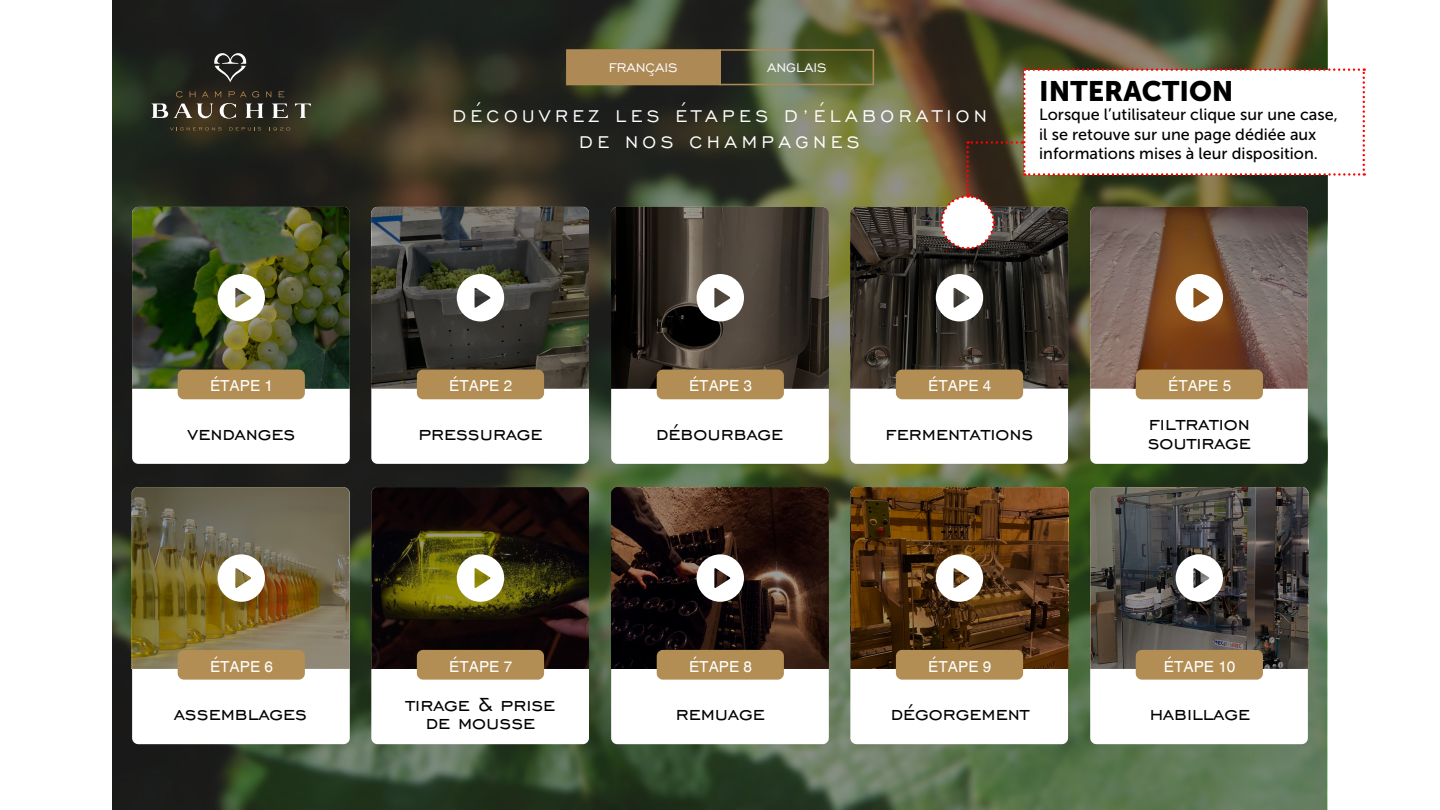
<style>
.page{position:relative;width:1440px;height:810px;background:#fff}
.page>*{position:absolute;margin:0;border:0;box-sizing:border-box;transform-origin:0 0}
.t1{font:28.05px "Museo Sans 900";color:#000}
.t2{font:24.67px/18.4px "Chisel Normal";color:#010000}
.t3{font:24.67px "Chisel Normal";color:#000}
.t4{font:22.12px/25.3px "Chisel Normal";letter-spacing:.2em;color:#fff;text-align:center}
.t5{font:16.42px "Chisel Normal";color:#fff}
.t6{font:16.2px/19.5px "Museo Sans 500";color:#000}
.t7{font:15.15px "Helios";color:#fff}
</style>
<div class="page">
<div style="left:112px;top:0;width:1216px;height:810px;background:#000;opacity:.44"></div>
<svg style="left:371px;top:399px;width:218px;height:65px"></svg>
<svg style="left:371px;top:680px;width:218px;height:64px"></svg>
<svg style="left:850px;top:399px;width:218px;height:65px"></svg>
<svg style="left:850px;top:680px;width:218px;height:64px"></svg>
<svg style="left:1090px;top:399px;width:218px;height:65px"></svg>
<svg style="left:1090px;top:680px;width:218px;height:64px"></svg>
<svg style="left:132px;top:399px;width:218px;height:65px"></svg>
<svg style="left:132px;top:680px;width:218px;height:64px"></svg>
<svg style="left:611px;top:399px;width:218px;height:65px"></svg>
<svg style="left:611px;top:680px;width:218px;height:64px"></svg>
<img style="left:132px;top:207px;width:218px;height:192px">
<svg style="left:131px;top:487px;width:219px;height:193px;background:#84754f"></svg>
<svg style="left:611px;top:207px;width:218px;height:192px;background:#4c4338"></svg>
<svg style="left:611px;top:487px;width:218px;height:193px;background:#423027"></svg>
<svg style="left:371px;top:207px;width:218px;height:192px;background:#545046"></svg>
<svg style="left:850px;top:487px;width:219px;height:193px;background:#654525"></svg>
<svg style="left:1090px;top:487px;width:219px;height:193px;background:#5b554e"></svg>
<svg style="left:371px;top:487px;width:218px;height:193px;background:#3f351f"></svg>
<div style="left:566px;top:49px;width:155px;height:36px;background:#ad8955;border:2px solid #ad8955"></div>
<div style="left:719px;top:49px;width:155px;height:36px;border:2px solid #ad8955"></div>
<svg style="left:176px;top:91px;width:108px;height:6px"></svg>
<svg style="left:295px;top:104px;width:16px;height:14px"></svg>
<svg style="left:272px;top:104px;width:16px;height:14px"></svg>
<svg style="left:220px;top:103px;width:16px;height:16px"></svg>
<svg style="left:245px;top:104px;width:19px;height:14px"></svg>
<svg style="left:151px;top:104px;width:62px;height:14px"></svg>
<svg style="left:170px;top:127px;width:52px;height:4px"></svg>
<svg style="left:229px;top:127px;width:32px;height:4px"></svg>
<svg style="left:269px;top:127px;width:21px;height:4px"></svg>
<svg style="left:214px;top:53px;width:32px;height:30px"></svg>
<img style="left:850px;top:68px;width:515px;height:331px">
<p class="t5" style="left:609px;top:58px;width:70px">FRANÇAIS</p>
<p class="t5" style="left:767px;top:58px;width:61px">ANGLAIS</p>
<p class="t4" style="left:452px;top:103px;width:536px">DÉCOUVREZ LES ÉTAPES D’ÉLABORATION<br>DE NOS CHAMPAGNES</p>
<p class="t1" style="left:1039px;top:75px;width:196px">INTERACTION</p>
<p class="t6" style="left:1039px;top:105px;width:300px">Lorsque l’utilisateur clique sur une case, il se retouve sur une page dédiée aux informations mises à leur disposition.</p>
<p class="t7" style="left:210px;top:377px;width:65px">ETAPE 1</p>
<p class="t2" style="left:187px;top:422px;width:110px">vendanges</p>
<p class="t2" style="left:418px;top:422px;width:126px">pressurage</p>
<p class="t3" style="left:656px;top:418px;width:129px">débourbage</p>
<p class="t2" style="left:886px;top:422px;width:149px">fermentations</p>
<p class="t2" style="left:1148px;top:413px;width:105px">filtration soutirage</p>
<p class="t7" style="left:449px;top:377px;width:65px">ETAPE 2</p>
<p class="t7" style="left:928px;top:377px;width:65px">ETAPE 4</p>
<p class="t7" style="left:689px;top:377px;width:65px">ETAPE 3</p>
<p class="t7" style="left:1168px;top:377px;width:65px">ETAPE 5</p>
<p class="t7" style="left:210px;top:658px;width:65px">ETAPE 6</p>
<p class="t2" style="left:174px;top:703px;width:134px">assemblages</p>
<p class="t7" style="left:449px;top:658px;width:65px">ETAPE 7</p>
<p class="t7" style="left:1164px;top:658px;width:73px">ETAPE 10</p>
<p class="t7" style="left:689px;top:658px;width:65px">ETAPE 8</p>
<p class="t7" style="left:928px;top:658px;width:65px">ETAPE 9</p>
<p class="t2" style="left:406px;top:693px;width:151px;text-align:center">tirage &amp; prise de mousse</p>
<p class="t2" style="left:676px;top:703px;width:91px">remuage</p>
<p class="t2" style="left:891px;top:703px;width:140px">dégorgement</p>
<p class="t2" style="left:1150px;top:703px;width:102px">habillage</p>
</div>
